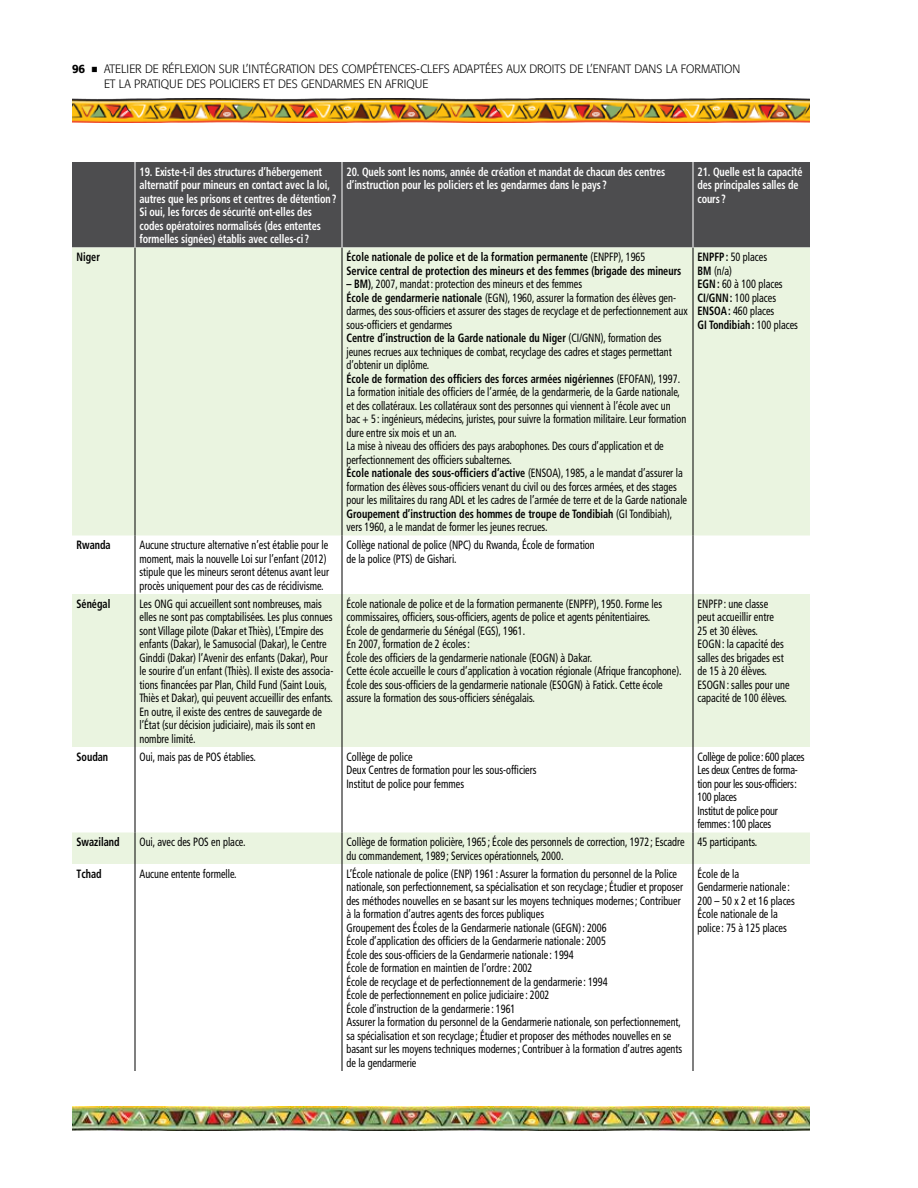
<style>
.page{position:relative;width:918px;height:1188px;background:#fff}
.page>*{position:absolute;margin:0;border:0;box-sizing:border-box;transform-origin:0 0}
.t1{font:condensed 12px/13.5px "Frutiger";color:#000;scale:.85 1}
.t2{font:700 condensed 12px/13.5px "Frutiger";letter-spacing:-.01em;color:#fff;scale:.85 1}
.t3{font:700 condensed 12px/13.5px "Frutiger";color:#000;scale:.85 1}
.t4{font:300 12px/15px "Formata";color:#000;scale:.95 1}
.t5{font:condensed 12px/13.5px "Frutiger";letter-spacing:-.02em;color:#000;scale:.85 1}
.s1{font-weight:500}
.s2{font-family:"Universal Newswith Comm Pi";font-weight:400;font-size:10.5px}
.s3{font-weight:400}
.s4{font-weight:700}
</style>
<div class="page">
<div style="left:72px;top:162px;width:738px;height:86px;background:#4d4d4f"></div>
<svg style="left:72px;top:248px;width:738px;height:616px;fill:#eaf4e0"></svg>
<hr style="left:135px;top:248px;width:1px;height:288px;background:#000">
<hr style="left:342px;top:248px;width:1px;height:288px;background:#000">
<hr style="left:693px;top:248px;width:1px;height:288px;background:#000">
<hr style="left:135px;top:536px;width:1px;height:58px;background:#000">
<hr style="left:342px;top:536px;width:1px;height:58px;background:#000">
<hr style="left:693px;top:536px;width:1px;height:58px;background:#000">
<hr style="left:135px;top:594px;width:1px;height:153px;background:#000">
<hr style="left:342px;top:594px;width:1px;height:153px;background:#000">
<hr style="left:693px;top:594px;width:1px;height:153px;background:#000">
<hr style="left:135px;top:747px;width:1px;height:85px;background:#000">
<hr style="left:342px;top:747px;width:1px;height:85px;background:#000">
<hr style="left:693px;top:747px;width:1px;height:85px;background:#000">
<hr style="left:135px;top:832px;width:1px;height:32px;background:#000">
<hr style="left:342px;top:832px;width:1px;height:32px;background:#000">
<hr style="left:693px;top:832px;width:1px;height:32px;background:#000">
<hr style="left:135px;top:864px;width:1px;height:207px;background:#000">
<hr style="left:342px;top:864px;width:1px;height:207px;background:#000">
<hr style="left:693px;top:864px;width:1px;height:207px;background:#000">
<hr style="left:135px;top:162px;width:1px;height:86px;background:#fff">
<hr style="left:342px;top:162px;width:1px;height:86px;background:#fff">
<hr style="left:693px;top:162px;width:1px;height:86px;background:#fff">
<img style="left:72px;top:1106px;width:738px;height:25px">
<img style="left:72px;top:98px;width:738px;height:25px">
<p class="t4" style="left:104px;top:61px;width:671px;text-indent:-32px"><span class="s1">96</span> <span class="s2">n</span> ATELIER DE RÉFLEXION SUR L’INTÉGRATION DES COMPÉTENCES-CLEFS ADAPTÉES AUX DROITS DE L’ENFANT DANS LA FORMATION<br>ET LA PRATIQUE DES POLICIERS ET DES GENDARMES EN AFRIQUE</p>
<p class="t2" style="left:140px;top:165px;width:233px">19. Existe-t-il des structures d’hébergement alternatif pour mineurs en contact avec la loi, autres que les prisons et centres de détention?<br>Si oui, les forces de sécurité ont-elles des codes opératoires normalisés (des ententes formelles signées) établis avec celles-ci?</p>
<p class="t2" style="left:346px;top:165px;width:377px">20. Quels sont les noms, année de création et mandat de chacun des centres d’instruction pour les policiers et les gendarmes dans le pays?</p>
<p class="t2" style="left:698px;top:165px;width:125px">21. Quelle est la capacité des principales salles de cours?</p>
<p class="t3" style="left:77px;top:250px;width:29px">Niger</p>
<p class="t3" style="left:347px;top:250px;width:395px">École nationale de police et de la formation permanente <span class="s3">(ENPFP), 1965<br></span>Service central de protection des mineurs et des femmes (brigade des mineurs</p>
<p class="t1" style="left:346px;top:277px;width:403px"><span class="s4">– BM)</span>, 2007, mandat: protection des mineurs et des femmes<br><span class="s4">École de gendarmerie nationale</span> (EGN), 1960, assurer la formation des élèves gen&shy;darmes, des sous-officiers et assurer des stages de recyclage et de perfectionnement aux sous-officiers et gendarmes<br><span class="s4">Centre d’instruction de la Garde nationale du Niger</span> (CI/GNN), formation des jeunes recrues aux techniques de combat, recyclage des cadres et stages permettant d’obtenir un diplôme.<br><span class="s4">École de formation des officiers des forces armées nigériennes</span> (EFOFAN), 1997.<br>La formation initiale des officiers de l’armée, de la gendarmerie, de la Garde nationale, et des collatéraux. Les collatéraux sont des personnes qui viennent à l’école avec un<br>bac + 5 : ingénieurs, médecins, juristes, pour suivre la formation militaire. Leur formation dure entre six mois et un an.<br>La mise à niveau des officiers des pays arabophones. Des cours d’application et de perfectionnement des officiers subalternes.<br><span class="s4">École nationale des sous-officiers d’active</span> (ENSOA), 1985, a le mandat d’assurer la formation des élèves sous-officiers venant du civil ou des forces armées, et des stages pour les militaires du rang ADL et les cadres de l’armée de terre et de la Garde nationale <span class="s4">Groupement d’instruction des hommes de troupe de Tondibiah</span> (GI Tondibiah), vers 1960, a le mandat de former les jeunes recrues.</p>
<p class="t1" style="left:698px;top:250px;width:83px"><span class="s4">EN PFP:</span> 50 places<br><span class="s4">BM</span> (n/a)<br><span class="s4">EGN</span></p>
<p class="t1" style="left:717px;top:277px;width:79px"><span class="s4">:</span> 60 à 100 places</p>
<p class="t3" style="left:698px;top:291px;width:21px">CI/GNN</p>
<p class="t1" style="left:730px;top:291px;width:56px"><span class="s4">:</span> 100 places</p>
<p class="t3" style="left:698px;top:304px;width:8px">ENSO</p>
<p class="t1" style="left:698px;top:304px;width:120px;text-align:center"><span class="s4">A:</span> 460 places<br><span class="s4">GI Tondibiah:</span> 100 places</p>
<p class="t3" style="left:77px;top:538px;width:42px">Rwanda</p>
<p class="t1" style="left:140px;top:538px;width:224px">Aucune structure alternative n’est établie pour le moment, mais la nouvelle Loi sur l’enfant (2012) stipule que les mineurs seront détenus avant leur procès uniquement pour des cas de récidivisme.</p>
<p class="t1" style="left:346px;top:538px;width:294px">Collège national de police (NPC) du Rwanda, École de formation de la police (PTS) de Gishari.</p>
<p class="t3" style="left:76px;top:597px;width:41px">Sénégal</p>
<p class="t1" style="left:139px;top:597px;width:230px">Les ONG qui accueillent sont nombreuses, mais elles ne sont pas comptabilisées. Les plus connues sont Village pilote (Dakar et Thiès), L’Empire des enfants (Dakar), le Samusocial (Dakar), le Centre Ginddi (Dakar) l’Avenir des enfants (Dakar), Pour le sourire d’un enfant (Thiès). Il existe des associa&shy;tions financées par Plan, Child Fund (Saint Louis, Thiès et Dakar), qui peuvent accueillir des enfants.<br>En outre, il existe des centres de sauvegarde de l’État (sur décision judiciaire), mais ils sont en nombre limité.</p>
<p class="t1" style="left:346px;top:597px;width:396px">École nationale de police et de la formation permanente (ENPFP), 1950. Forme les commissaires, officiers, sous-officiers, agents de police et agents pénitentiaires.<br>École de gendarmerie du Sénégal (EGS), 1961.<br>En 2007, formation de 2 écoles:<br>École des officiers de la gendarmerie nationale (EOGN) à Dakar.<br>Cette école accueille le cours d’application à vocation régionale (Afrique francophone).<br>École des sous-officiers de la gendarmerie nationale (ESOGN) à Fatick. Cette école assure la formation des sous-officiers sénégalais.</p>
<p class="t1" style="left:698px;top:597px;width:110px">ENPFP : une classe<br>peut accueillir entre<br>25 et 30 élèves.<br>EOGN: la capacité des salles des brigades est de 15 à 20 élèves.<br>ESOGN: salles pour une capacité de 100 élèves.</p>
<p class="t3" style="left:77px;top:750px;width:39px">Soudan</p>
<p class="t1" style="left:139px;top:750px;width:139px">Oui, mais pas de POS établies.</p>
<p class="t1" style="left:346px;top:750px;width:225px">Collège de police<br>Deux Centres de formation pour les sous-officiers<br>Institut de police pour femmes</p>
<p class="t5" style="left:697px;top:750px;width:128px">Collège de police: 600 places<br>Les deux Centres de forma&shy;tion pour les sous-officiers:<br>100 places<br>Institut de police pour femmes: 100 places</p>
<p class="t3" style="left:77px;top:835px;width:52px">Swaziland</p>
<p class="t1" style="left:139px;top:835px;width:126px">Oui, avec des POS en place.</p>
<p class="t1" style="left:346px;top:835px;width:399px">Collège de formation policière, 1965 ; École des personnels de correction, 1972 ; Escadre du commandement, 1989 ; Services opérationnels, 2000.</p>
<p class="t1" style="left:697px;top:835px;width:72px">45 participants.</p>
<p class="t3" style="left:77px;top:867px;width:31px">Tchad</p>
<p class="t1" style="left:139px;top:867px;width:116px">Aucune entente formelle.</p>
<p class="t1" style="left:346px;top:867px;width:397px">L’École nationale de police (ENP) 1961 : Assurer la formation du personnel de la Police nationale, son perfectionnement, sa spécialisation et son recyclage ; Étudier et proposer des méthodes nouvelles en se basant sur les moyens techniques modernes; Contribuer à la formation d’autres agents des forces publiques<br>Groupement des Écoles de la Gendarmerie nationale (GEGN): 2006<br>École d’application des officiers de la Gendarmerie nationale : 2005<br>École des sous-officiers de la Gendarmerie nationale : 1994<br>École de formation en maintien de l’ordre : 2002<br>École de recyclage et de perfectionnement de la gendarmerie : 1994<br>École de perfectionnement en police judiciaire : 2002<br>École d’instruction de la gendarmerie : 1961<br>Assurer la formation du personnel de la Gendarmerie nationale, son perfectionnement, sa spécialisation et son recyclage ; Étudier et proposer des méthodes nouvelles en se basant sur les moyens techniques modernes; Contribuer à la formation d’autres agents de la gendarmerie</p>
<p class="t1" style="left:698px;top:867px;width:116px">École de la<br>Gendarmerie nationale :<br>200 – 50 x 2 et 16 places<br>École nationale de la police : 75 à 125 places</p>
</div>
